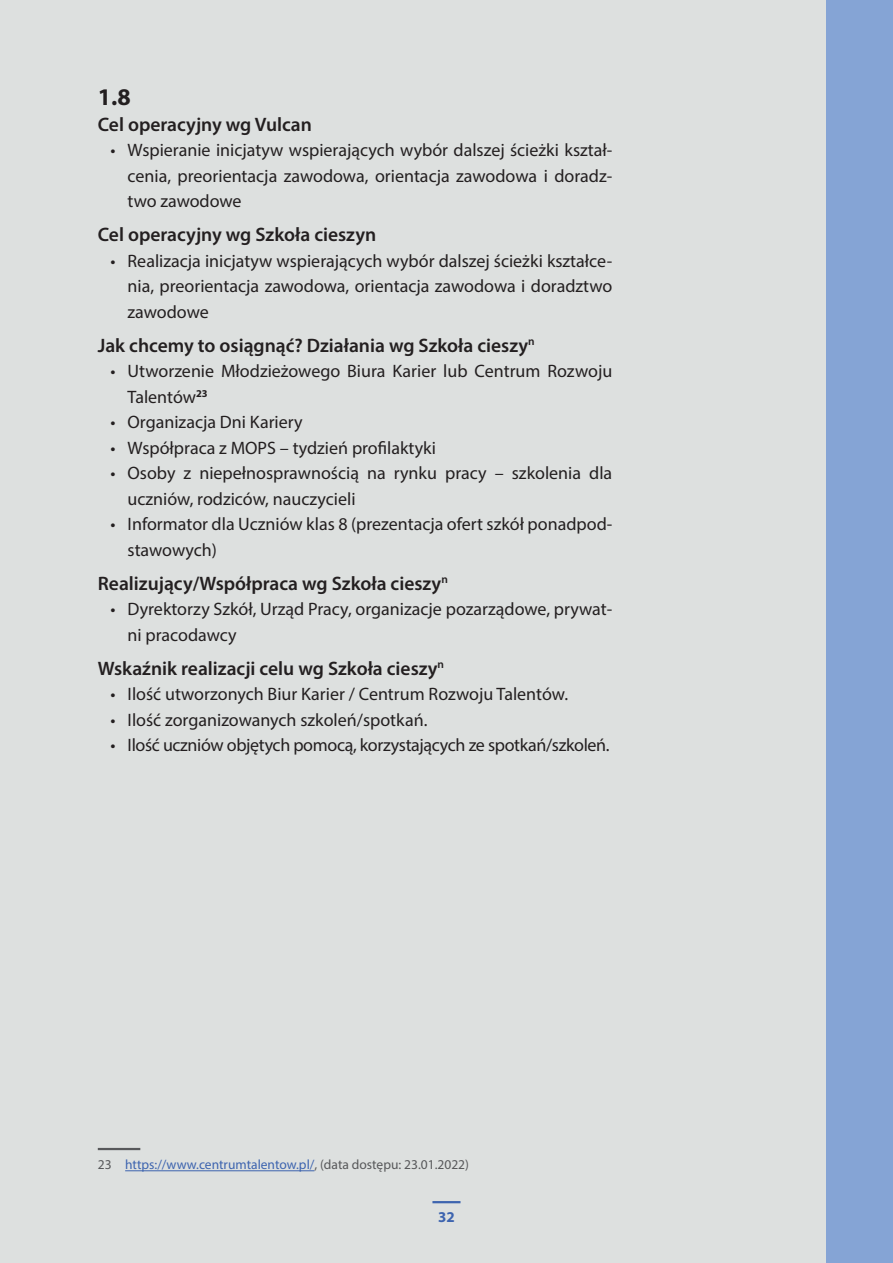
<style>
.page{position:relative;width:893px;height:1263px;background:#dde0df}
.page>*{position:absolute;margin:0;border:0;box-sizing:border-box;transform-origin:0 0}
.tekst_podst{font:700 24px "Myriad Pro";color:#231f20}
.tekst_podst-2{font:600 19.5px "Myriad Pro";color:#231f20}
.t1{font:18px/25.5px "Myriad Pro";color:#231f20}
.t2{font:18px "Myriad Pro";letter-spacing:-.02em;color:#231f20}
.t3{font:700 15px "Myriad Pro";color:#3d64af}
.Przypis{font:13.5px "Myriad Pro";color:#3d64af}
.s1{color:#57585a}
</style>
<div class="page">
<div style="left:826px;top:0;width:67px;height:1263px;background:#85a4d5"></div>
<hr style="left:432px;top:1201px;width:28px;height:2px;background:#3d64af">
<hr style="left:98px;top:1148px;width:42px;height:2px;background:#57585a">
<hr style="left:125px;top:1170px;width:189px;height:1px;background:#3d64af">
<p class="tekst_podst" style="left:98px;top:81px;width:34px">1.8</p>
<p class="tekst_podst-2" style="left:98px;top:112px;width:216px">Cel operacyjny wg Vulcan</p>
<p class="t1" style="left:128px;top:137px;width:486px;text-align:justify;text-indent:-17px">• Wspieranie inicjatyw wspierających wybór dalszej ścieżki kształ&shy;cenia, preorientacja zawodowa, orientacja zawodowa i doradz&shy;two zawodowe</p>
<p class="tekst_podst-2" style="left:98px;top:222px;width:280px">Cel operacyjny wg Szkoła cieszyn</p>
<p class="t1" style="left:128px;top:248px;width:486px;text-align:justify;text-indent:-17px">• Realizacja inicjatyw wspierających wybór dalszej ścieżki kształce&shy;nia, preorientacja zawodowa, orientacja zawodowa i doradztwo zawodowe</p>
<p class="tekst_podst-2" style="left:98px;top:333px;width:438px">Jak chcemy to osiągnąć? Działania wg Szkoła cieszy<sup>n</sup></p>
<p class="t1" style="left:128px;top:358px;width:486px;text-indent:-17px">• Utworzenie Młodzieżowego Biura Karier lub Centrum Rozwoju<br>Talentów<sup>23</sup></p>
<p class="t1" style="left:111px;top:409px;width:194px">• Organizacja Dni Kariery</p>
<p class="t1" style="left:111px;top:435px;width:327px">• Współpraca z MOPS – tydzień profilaktyki</p>
<p class="t1" style="left:128px;top:460px;width:486px;text-indent:-17px">• Osoby z niepełnosprawnością na rynku pracy – szkolenia dla uczniów, rodziców, nauczycieli</p>
<p class="t1" style="left:128px;top:511px;width:486px;text-indent:-17px">• Informator dla Uczniów klas 8 (prezentacja ofert szkół ponadpod&shy;stawowych)</p>
<p class="tekst_podst-2" style="left:98px;top:571px;width:352px">Realizujący/Współpraca wg Szkoła cieszy<sup>n</sup></p>
<p class="t1" style="left:128px;top:596px;width:486px;text-indent:-17px">• Dyrektorzy Szkół, Urząd Pracy, organizacje pozarządowe, prywat&shy;ni pracodawcy</p>
<p class="tekst_podst-2" style="left:98px;top:656px;width:348px">Wskaźnik realizacji celu wg Szkoła cieszy<sup>n</sup></p>
<p class="t1" style="left:111px;top:681px;width:459px">• Ilość utworzonych Biur Karier / Centrum Rozwoju Talentów.</p>
<p class="t1" style="left:111px;top:707px;width:318px">• Ilość zorganizowanych szkoleń/spotkań.</p>
<p class="t2" style="left:111px;top:734px;width:501px">• Ilość uczniów objętych pomocą, korzystających ze spotkań/szkoleń.</p>
<p class="Przypis" style="left:98px;top:1156px;width:373px"><span class="s1">23</span> https://www.centrumtalentow.pl/<span class="s1">, (data dostępu: 23.01.2022)</span></p>
<p class="t3" style="left:438px;top:1207px;width:18px">32</p>
</div>
